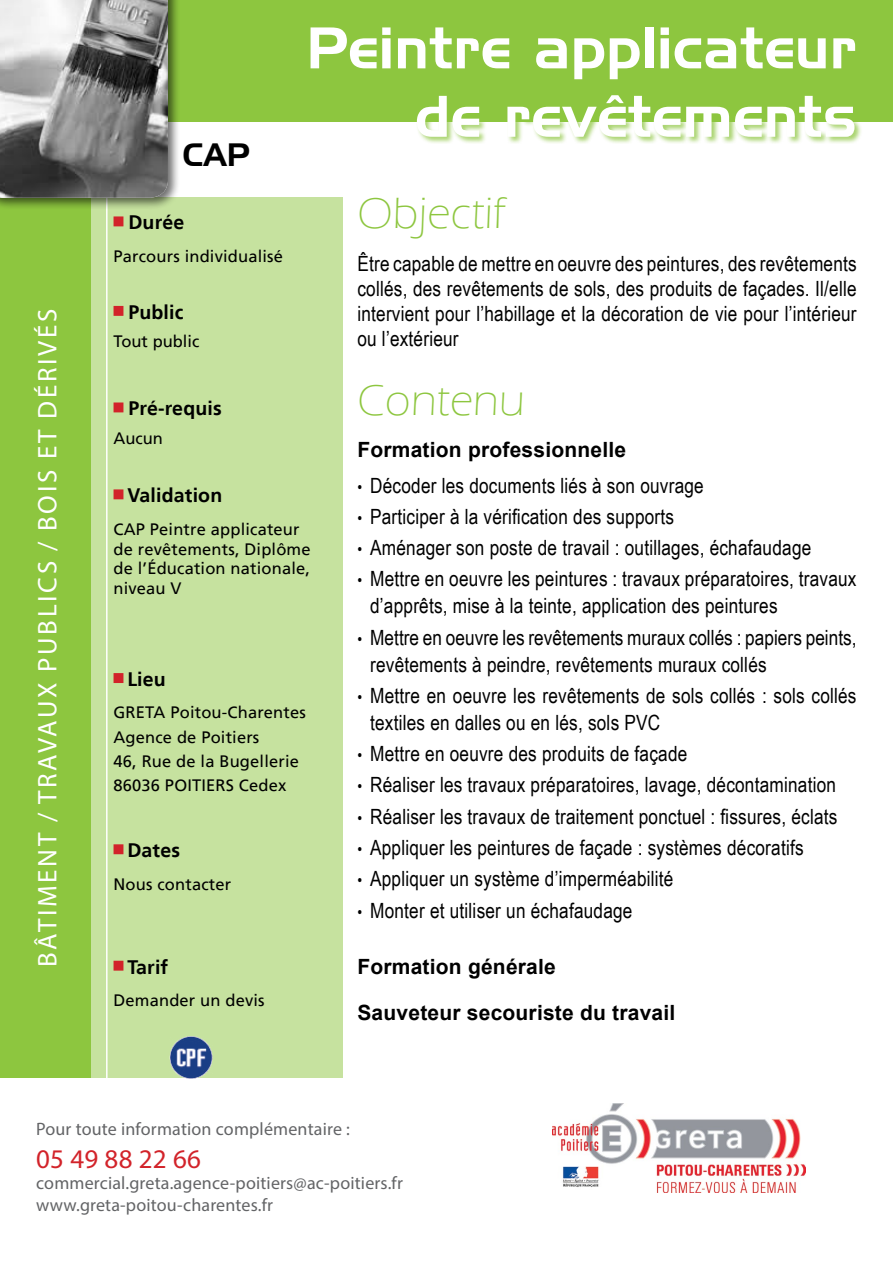
<style>
.page{position:relative;width:893px;height:1263px;background:#fff}
.page>*{position:absolute;margin:0;border:0;box-sizing:border-box;transform-origin:0 0}
.t1{font:57px "Handel Gothic BT";letter-spacing:.01em;color:#fff}
.t2{font:300 45px "Eras ITC";letter-spacing:.01em;color:#8dc63f}
.t3{font:31.5px "Handel Gothic BT";color:#000}
.t4{font:27px "Myriad Pro";letter-spacing:.1em;color:#fff}
.t5{font:27px "Myriad Pro";letter-spacing:.01em;color:#d2232a}
.t6{font:21px/25.2px "Arial Narrow";letter-spacing:.01em;color:#000}
.Style_de_paragraphe{font:700 21px "Arial";letter-spacing:.01em;color:#000}
.t7{font:700 19.5px "Frutiger LT";letter-spacing:.01em;color:#000}
.t8{font:18px "Myriad Pro";letter-spacing:.01em;color:#636466}
.t9{font:16.5px/19.8px "Frutiger LT";letter-spacing:.01em;color:#000}
.s1{font-size:16.5px}
</style>
<div class="page">
<div style="left:118px;top:0;width:775px;height:122px;background:#8dc63f"></div>
<div style="left:87px;top:198px;width:256px;height:880px;background:#c6e29f"></div>
<div style="left:0;top:198px;width:91px;height:880px;background:#8dc63f"></div>
<img style="left:552px;top:1103px;width:254px;height:90px">
<hr style="left:106px;top:198px;width:2px;height:880px;background:#fff">
<div style="left:0;top:0;width:180px;height:210px;background:#000;opacity:.57"></div>
<img style="left:0;top:0;width:168px;height:198px">
<div style="left:114px;top:216px;width:9px;height:10px;background:#d2232a;border:2px solid #d2232a"></div>
<div style="left:114px;top:306px;width:9px;height:10px;background:#d2232a;border:2px solid #d2232a"></div>
<div style="left:114px;top:489px;width:9px;height:10px;background:#d2232a;border:2px solid #d2232a"></div>
<div style="left:309px;top:26px;width:553px;height:118px;background:#8dc63f;opacity:.75"></div>
<div style="left:114px;top:961px;width:9px;height:10px;background:#d2232a;border:2px solid #d2232a"></div>
<div style="left:114px;top:673px;width:9px;height:10px;background:#d2232a;border:2px solid #d2232a"></div>
<div style="left:114px;top:844px;width:9px;height:10px;background:#d2232a;border:2px solid #d2232a"></div>
<div style="left:114px;top:402px;width:9px;height:10px;background:#d2232a;border:2px solid #d2232a"></div>
<img style="left:170px;top:1036px;width:42px;height:42px">
<p class="t4" style="left:31px;top:967px;width:659px;rotate:-90deg">BÂTIMENT / TRAVAUX PUBLICS / BOIS ET DÉRIVÉS</p>
<p class="t3" style="left:183px;top:136px;width:69px">CAP</p>
<p class="t7" style="left:128px;top:211px;width:58px">Durée</p>
<p class="t9" style="left:114px;top:246px;width:171px">Parcours individualisé</p>
<p class="t7" style="left:128px;top:300px;width:57px">Public</p>
<p class="t9" style="left:114px;top:331px;width:87px">Tout public</p>
<p class="t1" style="left:306px;top:13px;width:552px">Peintre applicateur</p>
<p class="t1" style="left:415px;top:82px;width:443px">de revêtements</p>
<p class="t2" style="left:357px;top:189px;width:149px">Objectif</p>
<p class="t6" style="left:357px;top:250px;width:501px;text-align:justify">Être capable de mettre en oeuvre des peintures, des revêtements collés, des revêtements de sols, des produits de façades. Il/elle intervient pour l’habillage et la décoration de vie pour l’intérieur ou l’extérieur</p>
<p class="t7" style="left:128px;top:397px;width:95px">Pré-requis</p>
<p class="t9" style="left:114px;top:428px;width:51px">Aucun</p>
<p class="t7" style="left:127px;top:484px;width:96px">Validation</p>
<p class="t9" style="left:114px;top:519px;width:199px">CAP Peintre applicateur de revêtements, Diplôme de l’Éducation nationale, niveau V</p>
<p class="t7" style="left:127px;top:668px;width:40px">Lieu</p>
<p class="t9" style="left:114px;top:703px;width:194px">GRETA Poitou-Charentes</p>
<p class="t9" style="left:114px;top:727px;width:147px">Agence de Poitiers</p>
<p class="t9" style="left:114px;top:751px;width:187px">46, Rue de la Bugellerie</p>
<p class="t9" style="left:114px;top:775px;width:174px">86036 POITIERS Cedex</p>
<p class="t7" style="left:127px;top:839px;width:54px">Dates</p>
<p class="t9" style="left:114px;top:874px;width:119px">Nous contacter</p>
<p class="t7" style="left:127px;top:955px;width:42px">Tarif</p>
<p class="t9" style="left:114px;top:990px;width:153px">Demander un devis</p>
<p class="t2" style="left:357px;top:375px;width:169px">Contenu</p>
<p class="Style_de_paragraphe" style="left:357px;top:436px;width:270px">Formation professionnelle</p>
<p class="t6" style="left:357px;top:472px;width:348px"><span class="s1">•</span> Décoder les documents liés à son ouvrage</p>
<p class="t6" style="left:357px;top:503px;width:318px"><span class="s1">•</span> Participer à la vérification des supports</p>
<p class="t6" style="left:357px;top:534px;width:455px"><span class="s1">•</span> Aménager son poste de travail : outillages, échafaudage</p>
<p class="t6" style="left:370px;top:565px;width:488px;line-height:27px;text-indent:-13px"><span class="s1">•</span> Mettre en oeuvre les peintures : travaux préparatoires, travaux d’apprêts, mise à la teinte, application des peintures</p>
<p class="t6" style="left:370px;top:623px;width:488px;line-height:27px;text-indent:-13px"><span class="s1">•</span> Mettre en oeuvre les revêtements muraux collés : papiers peints, revêtements à peindre, revêtements muraux collés</p>
<p class="t6" style="left:370px;top:681px;width:488px;line-height:27px;text-indent:-13px"><span class="s1">•</span> Mettre en oeuvre les revêtements de sols collés : sols collés textiles en dalles ou en lés, sols PVC</p>
<p class="t6" style="left:357px;top:740px;width:331px"><span class="s1">•</span> Mettre en oeuvre des produits de façade</p>
<p class="t6" style="left:357px;top:772px;width:480px"><span class="s1">•</span> Réaliser les travaux préparatoires, lavage, décontamination</p>
<p class="t6" style="left:357px;top:803px;width:481px"><span class="s1">•</span> Réaliser les travaux de traitement ponctuel : fissures, éclats</p>
<p class="t6" style="left:357px;top:834px;width:448px"><span class="s1">•</span> Appliquer les peintures de façade : systèmes décoratifs</p>
<p class="t6" style="left:357px;top:865px;width:318px"><span class="s1">•</span> Appliquer un système d’imperméabilité</p>
<p class="t6" style="left:357px;top:897px;width:277px"><span class="s1">•</span> Monter et utiliser un échafaudage</p>
<p class="Style_de_paragraphe" style="left:357px;top:952px;width:200px">Formation générale</p>
<p class="Style_de_paragraphe" style="left:357px;top:999px;width:319px">Sauveteur secouriste du travail</p>
<p class="t8" style="left:36px;top:1118px;width:315px">Pour toute information complémentaire :</p>
<p class="t5" style="left:36px;top:1142px;width:166px">05 49 88 22 66</p>
<p class="t8" style="left:36px;top:1172px;width:368px">commercial.greta.agence-poitiers@ac-poitiers.fr</p>
<p class="t8" style="left:36px;top:1194px;width:238px">www.greta-poitou-charentes.fr</p>
</div>
